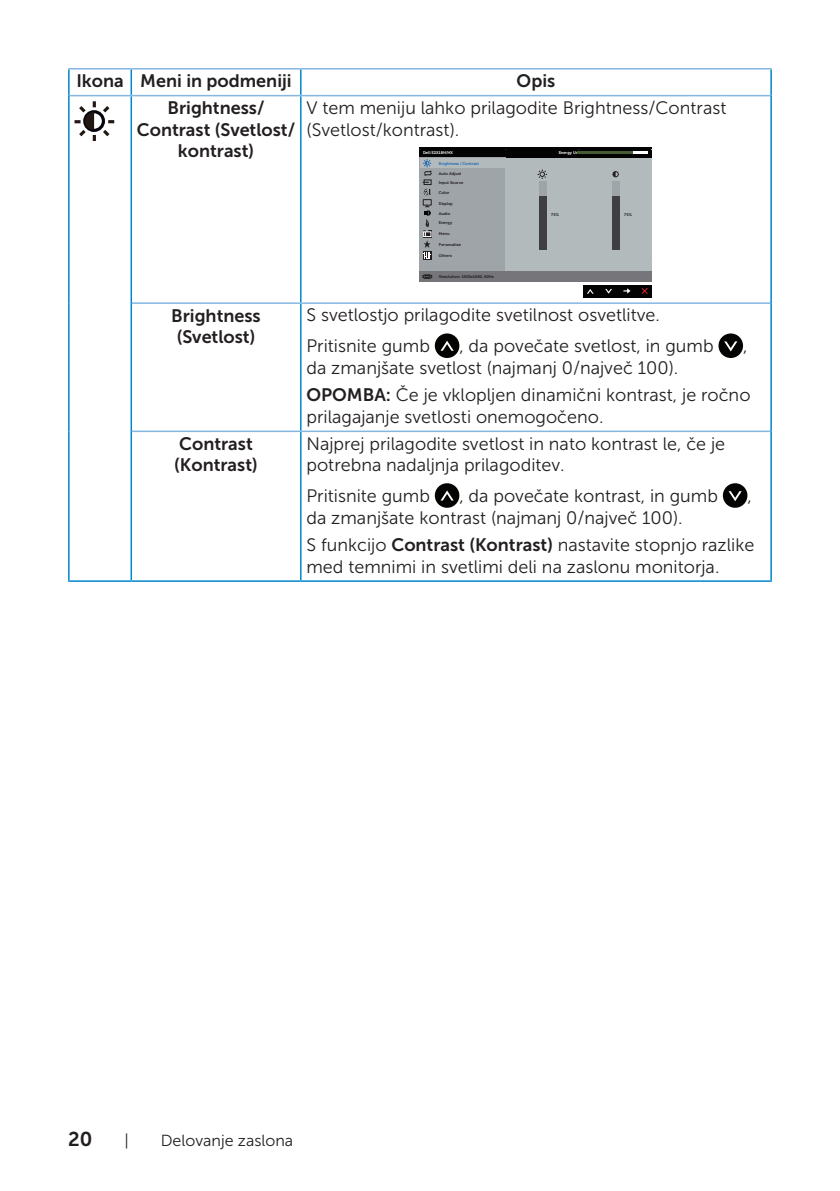
<style>
.page{position:relative;width:840px;height:1191px;background:#fff}
.page>*{position:absolute;margin:0;border:0;box-sizing:border-box;transform-origin:0 0}
.t1{font:20px "Museo Sans For Dell 700";color:#231f20}
.text_OSD_table{font:18px/21.6px "Museo Sans For Dell 300";color:#231f20}
.text_OSD_table-2{font:18px/21.6px "Museo Sans For Dell 700";color:#231f20;text-align:center}
.t2{font:16px "Museo Sans For Dell 300";color:#231f20}
.t3{font:700 4px "Museo For Dell";color:#231f20}
.t4{font:700 4px "Museo For Dell";color:#fff}
.t5{font:700 4px "Museo For Dell";color:#1f6bb5}
.s1{font-family:"Museo Sans For Dell 700"}
</style>
<div class="page">
<hr style="left:68px;top:68px;width:63px;height:2px;background:#84b6e2">
<hr style="left:131px;top:68px;width:169px;height:2px;background:#84b6e2">
<hr style="left:300px;top:68px;width:471px;height:2px;background:#84b6e2">
<hr style="left:68px;top:70px;width:2px;height:26px;background:#0087cb">
<hr style="left:130px;top:70px;width:2px;height:25px;background:#0087cb">
<svg style="left:300px;top:70px;width:1px;height:25px"></svg>
<svg style="left:770px;top:70px;width:1px;height:26px"></svg>
<hr style="left:70px;top:95px;width:61px;height:1px;background:#84b6e2">
<hr style="left:68px;top:96px;width:2px;height:207px;background:#0087cb">
<hr style="left:68px;top:303px;width:2px;height:128px;background:#0087cb">
<hr style="left:68px;top:431px;width:2px;height:149px;background:#0087cb">
<hr style="left:131px;top:95px;width:169px;height:1px;background:#84b6e2">
<hr style="left:300px;top:95px;width:470px;height:1px;background:#84b6e2">
<hr style="left:132px;top:302px;width:168px;height:2px;background:#84b6e2">
<hr style="left:300px;top:302px;width:470px;height:2px;background:#84b6e2">
<hr style="left:132px;top:430px;width:168px;height:2px;background:#84b6e2">
<hr style="left:300px;top:430px;width:470px;height:2px;background:#84b6e2">
<hr style="left:130px;top:96px;width:2px;height:207px;background:#0087cb">
<hr style="left:300px;top:96px;width:1px;height:206px;background:#0087cb">
<hr style="left:770px;top:96px;width:1px;height:207px;background:#0087cb">
<hr style="left:130px;top:303px;width:2px;height:128px;background:#0087cb">
<hr style="left:300px;top:304px;width:1px;height:126px;background:#0087cb">
<hr style="left:770px;top:303px;width:1px;height:128px;background:#0087cb">
<hr style="left:130px;top:431px;width:2px;height:149px;background:#0087cb">
<hr style="left:300px;top:432px;width:1px;height:148px;background:#0087cb">
<hr style="left:770px;top:431px;width:1px;height:149px;background:#0087cb">
<hr style="left:68px;top:580px;width:63px;height:2px;background:#0087cb">
<hr style="left:131px;top:580px;width:169px;height:2px;background:#0087cb">
<hr style="left:300px;top:580px;width:471px;height:2px;background:#0087cb">
<svg style="left:74px;top:101px;width:40px;height:40px"></svg>
<div style="left:419px;top:147px;width:232px;height:11px;background:#030303"></div>
<div style="left:419px;top:158px;width:86px;height:113px;background:#9fa4a8"></div>
<div style="left:505px;top:158px;width:146px;height:113px;background:#b2babc"></div>
<div style="left:419px;top:271px;width:232px;height:11px;background:#767579"></div>
<hr style="left:577px;top:152px;width:70px;height:2px;background:#fff">
<hr style="left:577px;top:152px;width:55px;height:2px;background:#465b31">
<div style="left:423px;top:179px;width:8px;height:6px;border:1px solid #231f20"></div>
<svg style="left:423px;top:251px;width:8px;height:9px"></svg>
<div style="left:423px;top:232px;width:8px;height:5px;border:1px solid #fff"></div>
<div style="left:422px;top:199px;width:9px;height:6px;border:1px solid #231f20"></div>
<svg style="left:422px;top:274px;width:10px;height:5px"></svg>
<svg style="left:423px;top:189px;width:7px;height:7px"></svg>
<div style="left:582px;top:285px;width:69px;height:12px;background:#030303"></div>
<svg style="left:587px;top:289px;width:6px;height:5px"></svg>
<svg style="left:605px;top:289px;width:6px;height:5px"></svg>
<svg style="left:623px;top:288px;width:7px;height:5px"></svg>
<svg style="left:641px;top:288px;width:7px;height:6px"></svg>
<svg style="left:423px;top:205px;width:7px;height:54px"></svg>
<div style="left:538px;top:181px;width:8px;height:68px;background:#9fa4a8"></div>
<div style="left:538px;top:196px;width:8px;height:53px;background:#3f3f42"></div>
<div style="left:611px;top:181px;width:8px;height:68px;background:#9fa4a8"></div>
<div style="left:611px;top:196px;width:8px;height:53px;background:#3f3f42"></div>
<svg style="left:537px;top:169px;width:9px;height:10px"></svg>
<svg style="left:612px;top:171px;width:6px;height:6px"></svg>
<div style="left:419px;top:158px;width:86px;height:10px;background:#b2babc"></div>
<svg style="left:422px;top:159px;width:10px;height:24px"></svg>
<div style="left:434px;top:333px;width:25px;height:25px;background:#040503;border-radius:50%"></div>
<svg style="left:440px;top:341px;width:13px;height:10px"></svg>
<div style="left:718px;top:333px;width:24px;height:25px;background:#040503;border-radius:50%"></div>
<svg style="left:724px;top:341px;width:13px;height:10px"></svg>
<div style="left:434px;top:483px;width:25px;height:25px;background:#040503;border-radius:50%"></div>
<svg style="left:441px;top:490px;width:12px;height:10px"></svg>
<div style="left:722px;top:483px;width:25px;height:25px;background:#040503;border-radius:50%"></div>
<svg style="left:728px;top:491px;width:13px;height:10px"></svg>
<p class="text_OSD_table-2" style="left:76px;top:70px;width:49px">Ikona</p>
<p class="text_OSD_table-2" style="left:140px;top:70px;width:153px">Meni in podmeniji</p>
<p class="text_OSD_table-2" style="left:516px;top:70px;width:40px">Opis</p>
<p class="text_OSD_table-2" style="left:137px;top:97px;width:159px">Brightness/<br>Contrast (Svetlost/ kontrast)</p>
<p class="text_OSD_table" style="left:306px;top:97px;width:421px">V tem meniju lahko prilagodite Brightness/Contrast (Svetlost/kontrast).</p>
<p class="t3" style="left:438px;top:180px;width:26px">Input Source</p>
<p class="t3" style="left:438px;top:190px;width:12px">Color</p>
<p class="t3" style="left:438px;top:201px;width:15px">Display</p>
<p class="t3" style="left:438px;top:221px;width:15px">Energy</p>
<p class="t3" style="left:438px;top:231px;width:12px">Menu</p>
<p class="t3" style="left:438px;top:242px;width:24px">Personalize</p>
<p class="t3" style="left:438px;top:253px;width:14px">Others</p>
<p class="t4" style="left:423px;top:150px;width:31px">Dell S2X18H/HX</p>
<p class="t4" style="left:558px;top:150px;width:23px">Energy Use</p>
<p class="t3" style="left:438px;top:171px;width:24px">Auto Adjust</p>
<p class="t5" style="left:438px;top:161px;width:41px">Brightness / Contrast</p>
<p class="t3" style="left:438px;top:211px;width:13px">Audio</p>
<p class="t3" style="left:551px;top:213px;width:9px">75%</p>
<p class="t3" style="left:624px;top:213px;width:9px">75%</p>
<p class="t3" style="left:439px;top:274px;width:56px">Resolution: 1920x1080, 60Hz</p>
<p class="text_OSD_table-2" style="left:171px;top:304px;width:91px">Brightness (Svetlost)</p>
<p class="text_OSD_table" style="left:306px;top:305px;width:355px">S svetlostjo prilagodite svetilnost osvetlitve.</p>
<p class="text_OSD_table" style="left:306px;top:335px;width:125px">Pritisnite gumb</p>
<p class="text_OSD_table" style="left:459px;top:335px;width:255px">, da povečate svetlost, in gumb</p>
<p class="text_OSD_table" style="left:742px;top:335px;width:6px">,</p>
<p class="text_OSD_table" style="left:306px;top:357px;width:373px">da zmanjšate svetlost (najmanj 0/največ 100).</p>
<p class="text_OSD_table" style="left:306px;top:384px;width:445px"><span class="s1">OPOMBA:</span> Če je vklopljen dinamični kontrast, je ročno prilagajanje svetlosti onemogočeno.</p>
<p class="text_OSD_table-2" style="left:174px;top:433px;width:85px;text-align:left">Contrast (Kontrast)</p>
<p class="text_OSD_table" style="left:306px;top:433px;width:420px">Najprej prilagodite svetlost in nato kontrast le, če je potrebna nadaljnja prilagoditev.</p>
<p class="text_OSD_table" style="left:306px;top:485px;width:125px">Pritisnite gumb</p>
<p class="text_OSD_table" style="left:459px;top:485px;width:260px">, da povečate kontrast, in gumb</p>
<p class="text_OSD_table" style="left:747px;top:485px;width:6px">,</p>
<p class="text_OSD_table" style="left:306px;top:507px;width:377px">da zmanjšate kontrast (najmanj 0/največ 100).</p>
<p class="text_OSD_table" style="left:306px;top:534px;width:449px">S funkcijo <span class="s1">Contrast (Kontrast)</span> nastavite stopnjo razlike med temnimi in svetlimi deli na zaslonu monitorja.</p>
<p class="t1" style="left:68px;top:1127px;width:26px">20</p>
<p class="t2" style="left:124px;top:1131px;width:6px">|</p>
<p class="t2" style="left:161px;top:1131px;width:134px">Delovanje zaslona</p>
</div>
